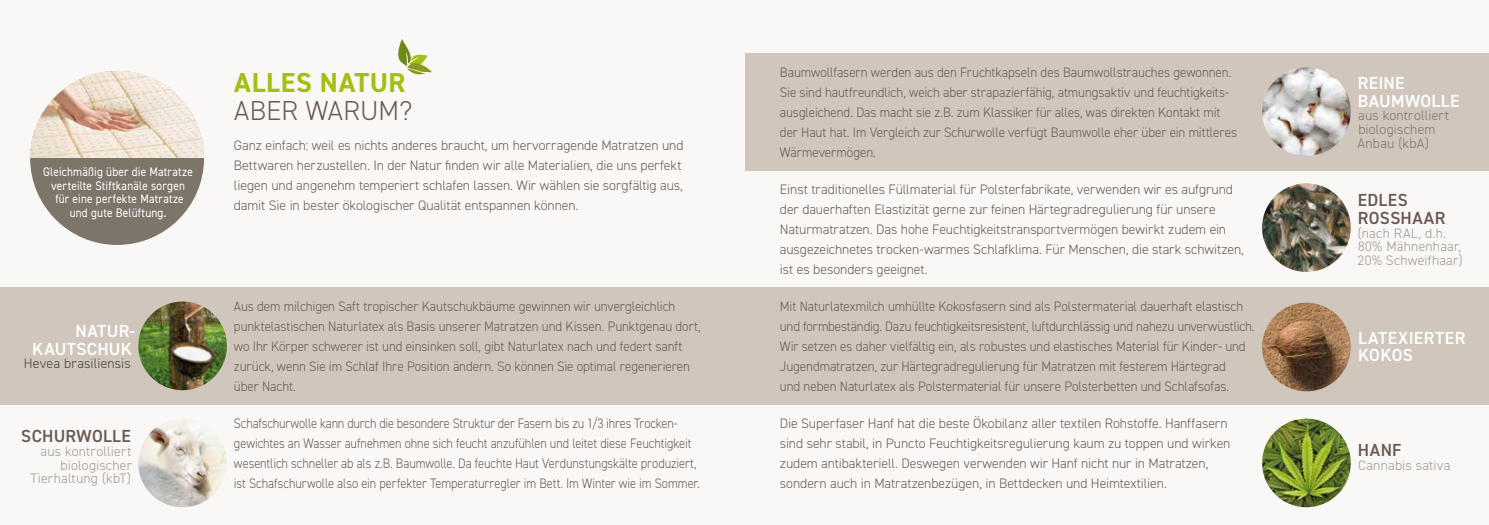
<style>
.page{position:relative;width:1489px;height:525px;background:#fff}
.page>*{position:absolute;margin:0;border:0;box-sizing:border-box;transform-origin:0 0}
.t1{font:700 27.5px "DIN2014";letter-spacing:.025em;color:#a6be14}
.t2{font:300 27.5px "DIN2014";letter-spacing:.005em;color:#695b52}
.t3{font:600 17.5px/17.5px "DIN2014";letter-spacing:.02em;color:#fff}
.t4{font:600 17.5px/17.5px "DIN2014";letter-spacing:.02em;color:#695b52}
.t5{font:300 13.75px/20px "DIN2014";letter-spacing:-.005em;color:#695b52;scale:.95 1}
.t6{font:300 13.75px/20px "DIN2014";letter-spacing:-.005em;color:#695b52}
.t7{font:300 13.75px/20px "DIN2014";letter-spacing:-.005em;color:#695b52;scale:.9 1}
.t8{font:300 13.75px/13.8px "DIN2014";letter-spacing:.015em;color:#a09891;text-align:right}
.t9{font:300 13.75px/13.8px "DIN2014";letter-spacing:.015em;color:#7d746a}
.t10{font:300 13.75px "DIN2014";letter-spacing:.015em;color:#493f39}
.t11{font:12.5px/13.8px "DIN2014";letter-spacing:.02em;color:#fff;text-align:center;scale:.9 1}
</style>
<div class="page">
<div style="left:744px;top:0;width:744px;height:524px;background:#faf8f6"></div>
<div style="left:744px;top:53px;width:744px;height:117px;background:#d0c6bc"></div>
<div style="left:0;top:0;width:744px;height:524px;background:#faf8f6"></div>
<svg style="left:398px;top:39px;width:34px;height:36px"></svg>
<img style="left:1261px;top:67px;width:89px;height:89px;border-radius:44px">
<img style="left:1261px;top:183px;width:89px;height:89px;border-radius:44px">
<img style="left:138px;top:418px;width:89px;height:89px;border-radius:44px">
<img style="left:1261px;top:418px;width:89px;height:89px;border-radius:44px">
<div style="left:0;top:287px;width:1488px;height:117px;background:#d0c6bc"></div>
<img style="left:138px;top:301px;width:89px;height:89px;border-radius:44px">
<div style="left:30px;top:71px;width:174px;height:174px;background:#7d746a;border-radius:50%"></div>
<img style="left:30px;top:71px;width:174px;height:87px">
<img style="left:1261px;top:302px;width:89px;height:89px;border-radius:44px">
<p class="t11" style="left:43px;top:164px;width:168px">Gleichmäßig über die Matratze verteilte Stiftkanäle sorgen für eine perfekte Matratze und gute Belüftung.</p>
<p class="t3" style="left:32px;top:321px;width:105px;text-align:right">NATUR-<br>KAUTSCHUK</p>
<p class="t10" style="left:24px;top:355px;width:108px">Hevea brasiliensis</p>
<p class="t4" style="left:21px;top:426px;width:111px">SCHURWOLLE</p>
<p class="t8" style="left:30px;top:444px;width:103px">aus kontrolliert biologischer<br>Tierhaltung (kbT)</p>
<h1 class="t1" style="left:234px;top:65px;width:173px">ALLES NATUR</h1>
<h1 class="t2" style="left:234px;top:94px;width:180px">ABER WARUM?</h1>
<p class="t6" style="left:234px;top:135px;width:451px">Ganz einfach: weil es nichts anderes braucht, um hervorragende Matratzen und Bettwaren herzustellen. In der Natur finden wir alle Materialien, die uns perfekt liegen und angenehm temperiert schlafen lassen. Wir wählen sie sorgfältig aus, damit Sie in bester ökologischer Qualität entspannen können.</p>
<p class="t5" style="left:780px;top:62px;width:482px">Baumwollfasern werden aus den Fruchtkapseln des Baumwollstrauches gewonnen.<br>Sie sind hautfreundlich, weich aber strapazierfähig, atmungsaktiv und feuchtigkeits&shy;ausgleichend. Das macht sie z.B. zum Klassiker für alles, was direkten Kontakt mit der Haut hat. Im Vergleich zur Schurwolle verfügt Baumwolle eher über ein mittleres Wärmevermögen.</p>
<p class="t6" style="left:780px;top:179px;width:465px">Einst traditionelles Füllmaterial für Polsterfabrikate, verwenden wir es aufgrund der dauerhaften Elastizität gerne zur feinen Härtegradregulierung für unsere Naturmatratzen. Das hohe Feuchtigkeitstransportvermögen bewirkt zudem ein ausgezeichnetes trocken-warmes Schlafklima. Für Menschen, die stark schwitzen, ist es besonders geeignet.</p>
<p class="t5" style="left:234px;top:296px;width:493px">Aus dem milchigen Saft tropischer Kautschukbäume gewinnen wir unvergleichlich punktelastischen Naturlatex als Basis unserer Matratzen und Kissen. Punktgenau dort, wo Ihr Körper schwerer ist und einsinken soll, gibt Naturlatex nach und federt sanft zurück, wenn Sie im Schlaf Ihre Position ändern. So können Sie optimal regenerieren über Nacht.</p>
<p class="t5" style="left:780px;top:296px;width:501px">Mit Naturlatexmilch umhüllte Kokosfasern sind als Polstermaterial dauerhaft elastisch und formbeständig. Dazu feuchtigkeitsresistent, luftdurchlässig und nahezu unverwüstlich.<br>Wir setzen es daher vielfältig ein, als robustes und elastisches Material für Kinder- und Jugendmatratzen, zur Härtegradregulierung für Matratzen mit festerem Härtegrad<br>und neben Naturlatex als Polstermaterial für unsere Polsterbetten und Schlafsofas.</p>
<p class="t7" style="left:234px;top:413px;width:519px">Schafschurwolle kann durch die besondere Struktur der Fasern bis zu 1/3 ihres Trocken&shy;gewichtes an Wasser aufnehmen ohne sich feucht anzufühlen und leitet diese Feuchtigkeit wesentlich schneller ab als z.B. Baumwolle. Da feuchte Haut Verdunstungskälte produziert, ist Schafschurwolle also ein perfekter Temperaturregler im Bett. Im Winter wie im Sommer.</p>
<p class="t6" style="left:780px;top:413px;width:452px">Die Superfaser Hanf hat die beste Ökobilanz aller textilen Rohstoffe. Hanffasern sind sehr stabil, in Puncto Feuchtigkeitsregulierung kaum zu toppen und wirken zudem antibakteriell. Deswegen verwenden wir Hanf nicht nur in Matratzen, sondern auch in Matratzenbezügen, in Bettdecken und Heimtextilien.</p>
<p class="t3" style="left:1357px;top:74px;width:103px">REINE<br>BAUMWOLLE</p>
<p class="t9" style="left:1357px;top:109px;width:93px">aus kontrolliert biologischem<br>Anbau (kbA)</p>
<p class="t4" style="left:1357px;top:191px;width:89px">EDLES<br>ROSSHAAR</p>
<p class="t8" style="left:1357px;top:226px;width:106px;text-align:left">(nach RAL, d.h.<br>80% Mähnenhaar,<br>20% Schweifhaar)</p>
<p class="t3" style="left:1357px;top:328px;width:109px">LATEXIERTER<br>KOKOS</p>
<p class="t4" style="left:1357px;top:441px;width:45px">HANF</p>
<p class="t8" style="left:1357px;top:458px;width:94px">Cannabis sativa</p>
</div>
